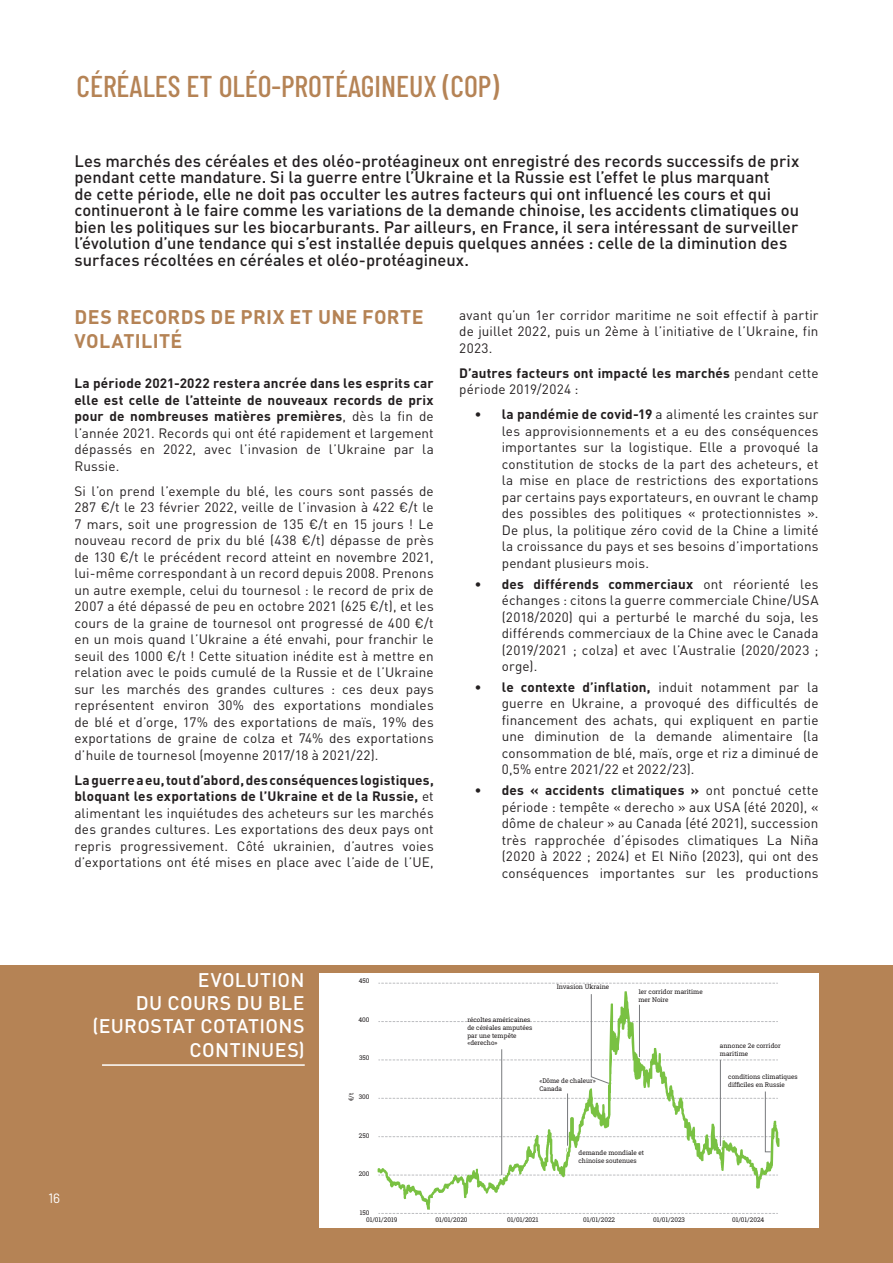
<style>
.page{position:relative;width:893px;height:1263px;background:#fff}
.page>*{position:absolute;margin:0;border:0;box-sizing:border-box;transform-origin:0 0}
.t1{font:500 30px "Barlow Condensed";color:#b58355}
.t2{font:500 19.5px/23.4px "DIN Pro";letter-spacing:.015em;color:#fff;text-align:right}
.t3{font:700 19.5px/23.4px "DIN Pro";letter-spacing:.02em;color:#b58355}
.t4{font:500 16.5px/16.5px "DIN Pro";color:#231f20}
.t5{font:13.5px/16.5px "DIN Pro";letter-spacing:.01em;color:#231f20;text-align:justify}
.t6{font:700 13.5px/16.5px "DIN Pro";letter-spacing:.015em;color:#231f20;text-align:justify}
.t7{font:13.5px "Barlow";color:#fff}
.t8{font:6.45px/7.8px "Roboto Slab";color:#231f20}
.s1{font-weight:400}
.s2{font-weight:700}
</style>
<div class="page">
<div style="left:0;top:965px;width:893px;height:298px;background:#b58355"></div>
<div style="left:319px;top:973px;width:500px;height:254px;background:#fff"></div>
<svg style="left:379px;top:983px;width:399px;height:1px"></svg>
<svg style="left:379px;top:1213px;width:399px;height:1px"></svg>
<svg style="left:377px;top:991px;width:402px;height:218px"></svg>
<hr style="left:501px;top:1049px;width:1px;height:126px;background:#787a7d">
<hr style="left:720px;top:1060px;width:1px;height:86px;background:#787a7d">
<svg style="left:379px;top:1091px;width:399px;height:61px"></svg>
<svg style="left:379px;top:993px;width:399px;height:91px"></svg>
<hr style="left:102px;top:1064px;width:203px;height:2px;background:#fff">
<h1 class="t1" style="left:77px;top:65px;width:424px">CÉRÉALES ET OLÉO-PROTÉAGINEUX (COP)</h1>
<p class="t4" style="left:74px;top:151px;width:726px">Les marchés des céréales et des oléo-protéagineux ont enregistré des records successifs de prix pendant cette mandature. Si la guerre entre l’Ukraine et la Russie est l’effet le plus marquant<br>de cette période, elle ne doit pas occulter les autres facteurs qui ont influencé les cours et qui continueront à le faire comme les variations de la demande chinoise, les accidents climatiques ou bien les politiques sur les biocarburants. Par ailleurs, en France, il sera intéressant de surveiller l’évolution d’une tendance qui s’est installée depuis quelques années : celle de la diminution des surfaces récoltées en céréales et oléo-protéagineux.</p>
<h2 class="t3" style="left:75px;top:303px;width:350px">DES RECORDS DE PRIX ET UNE FORTE<br>VOLATILITÉ</h2>
<p class="t6" style="left:74px;top:373px;width:361px">La période 2021-2022 restera ancrée dans les esprits car elle est celle de l’atteinte de nouveaux records de prix pour de nombreuses matières premières<span class="s1">, dès la fin de l’année 2021. Records qui ont été rapidement et largement dépassés en 2022, avec l’invasion de l’Ukraine par la Russie.</span></p>
<p class="t5" style="left:74px;top:481px;width:361px">Si l’on prend l’exemple du blé, les cours sont passés de 287 €/t le 23 février 2022, veille de l’invasion à 422 €/t le 7 mars, soit une progression de 135 €/t en 15 jours ! Le nouveau record de prix du blé (438 €/t) dépasse de près de 130 €/t le précédent record atteint en novembre 2021, lui-même correspondant à un record depuis 2008. Prenons un autre exemple, celui du tournesol : le record de prix de 2007 a été dépassé de peu en octobre 2021 (625 €/t), et les cours de la graine de tournesol ont progressé de 400 €/t en un mois quand l’Ukraine a été envahi, pour franchir le seuil des 1000 €/t ! Cette situation inédite est à mettre en relation avec le poids cumulé de la Russie et de l’Ukraine sur les marchés des grandes cultures : ces deux pays représentent environ 30% des exportations mondiales de blé et d’orge, 17% des exportations de maïs, 19% des exportations de graine de colza et 74% des exportations d’huile de tournesol (moyenne 2017/18 à 2021/22).</p>
<p class="t5" style="left:74px;top:770px;width:361px"><span class="s2">La guerre a eu, tout d’abord, des conséquences logistiques, bloquant les exportations de l’Ukraine et de la Russie,</span> et alimentant les inquiétudes des acheteurs sur les marchés des grandes cultures. Les exportations des deux pays ont repris progressivement. Côté ukrainien, d’autres voies d’exportations ont été mises en place avec l’aide de l’UE,</p>
<p class="t5" style="left:459px;top:305px;width:361px">avant qu’un 1er corridor maritime ne soit effectif à partir de juillet 2022, puis un 2ème à l’initiative de l’Ukraine, fin 2023.</p>
<p class="t6" style="left:459px;top:363px;width:361px">D’autres facteurs ont impacté les marchés <span class="s1">pendant cette période 2019/2024 :</span></p>
<p class="t5" style="left:502px;top:405px;width:318px;text-indent:-27px"><span class="s2">• la pandémie de covid-19</span> a alimenté les craintes sur les approvisionnements et a eu des conséquences importantes sur la logistique. Elle a provoqué la constitution de stocks de la part des acheteurs, et la mise en place de restrictions des exportations par certains pays exportateurs, en ouvrant le champ des possibles des politiques « protectionnistes ».<br>De plus, la politique zéro covid de la Chine a limité la croissance du pays et ses besoins d’importations pendant plusieurs mois.</p>
<p class="t5" style="left:502px;top:574px;width:318px;text-indent:-27px"><span class="s2">• des différends commerciaux</span> ont réorienté les échanges : citons la guerre commerciale Chine/USA (2018/2020) qui a perturbé le marché du soja, les différends commerciaux de la Chine avec le Canada (2019/2021 ; colza) et avec l’Australie (2020/2023 ; orge).</p>
<p class="t5" style="left:502px;top:677px;width:318px;text-indent:-27px"><span class="s2">• le contexte d’inflation,</span> induit notamment par la guerre en Ukraine, a provoqué des difficultés de financement des achats, qui expliquent en partie une diminution de la demande alimentaire (la consommation de blé, maïs, orge et riz a diminué de 0,5% entre 2021/22 et 2022/23).</p>
<p class="t5" style="left:502px;top:781px;width:318px;text-indent:-27px"><span class="s2">• des « accidents climatiques »</span> ont ponctué cette période : tempête « derecho » aux USA (été 2020), « dôme de chaleur » au Canada (été 2021), succession très rapprochée d’épisodes climatiques La Niña (2020 à 2022 ; 2024) et El Niño (2023), qui ont des conséquences importantes sur les productions</p>
<h2 class="t2" style="left:93px;top:966px;width:214px">EVOLUTION<br>DU COURS DU BLE (EUROSTAT COTATIONS<br>CONTINUES)</h2>
<p class="t7" style="left:48px;top:1188px;width:13px">16</p>
<p class="t8" style="left:359px;top:976px;width:12px">450</p>
<p class="t8" style="left:359px;top:1015px;width:13px">400</p>
<p class="t8" style="left:359px;top:1054px;width:12px">350</p>
<p class="t8" style="left:359px;top:1092px;width:12px">300</p>
<p class="t8" style="left:359px;top:1131px;width:12px">250</p>
<p class="t8" style="left:359px;top:1170px;width:12px">200</p>
<p class="t8" style="left:360px;top:1209px;width:11px">150</p>
<p class="t8" style="left:347px;top:1101px;width:10px;rotate:-90deg">€/t</p>
<p class="t8" style="left:467px;top:1016px;width:66px">récoltes américaines de céréales amputées par une tempête «derecho»</p>
<p class="t8" style="left:557px;top:982px;width:54px">Invasion Ukraine</p>
<p class="t8" style="left:539px;top:1076px;width:58px">«Dôme de chaleur»<br>Canada</p>
<p class="t8" style="left:638px;top:987px;width:66px">1er corridor maritime mer Noire</p>
<p class="t8" style="left:720px;top:1041px;width:62px">annonce 2e corridor maritime</p>
<p class="t8" style="left:728px;top:1072px;width:71px">conditions climatiques difficiles en Russie</p>
<p class="t8" style="left:579px;top:1148px;width:67px">demande mondiale et chinoise soutenues</p>
<p class="t8" style="left:366px;top:1216px;width:33px">01/01/2019</p>
<p class="t8" style="left:435px;top:1216px;width:34px">01/01/2020</p>
<p class="t8" style="left:507px;top:1216px;width:33px">01/01/2021</p>
<p class="t8" style="left:583px;top:1216px;width:34px">01/01/2022</p>
<p class="t8" style="left:653px;top:1216px;width:33px">01/01/2023</p>
<p class="t8" style="left:732px;top:1216px;width:34px">01/01/2024</p>
</div>
